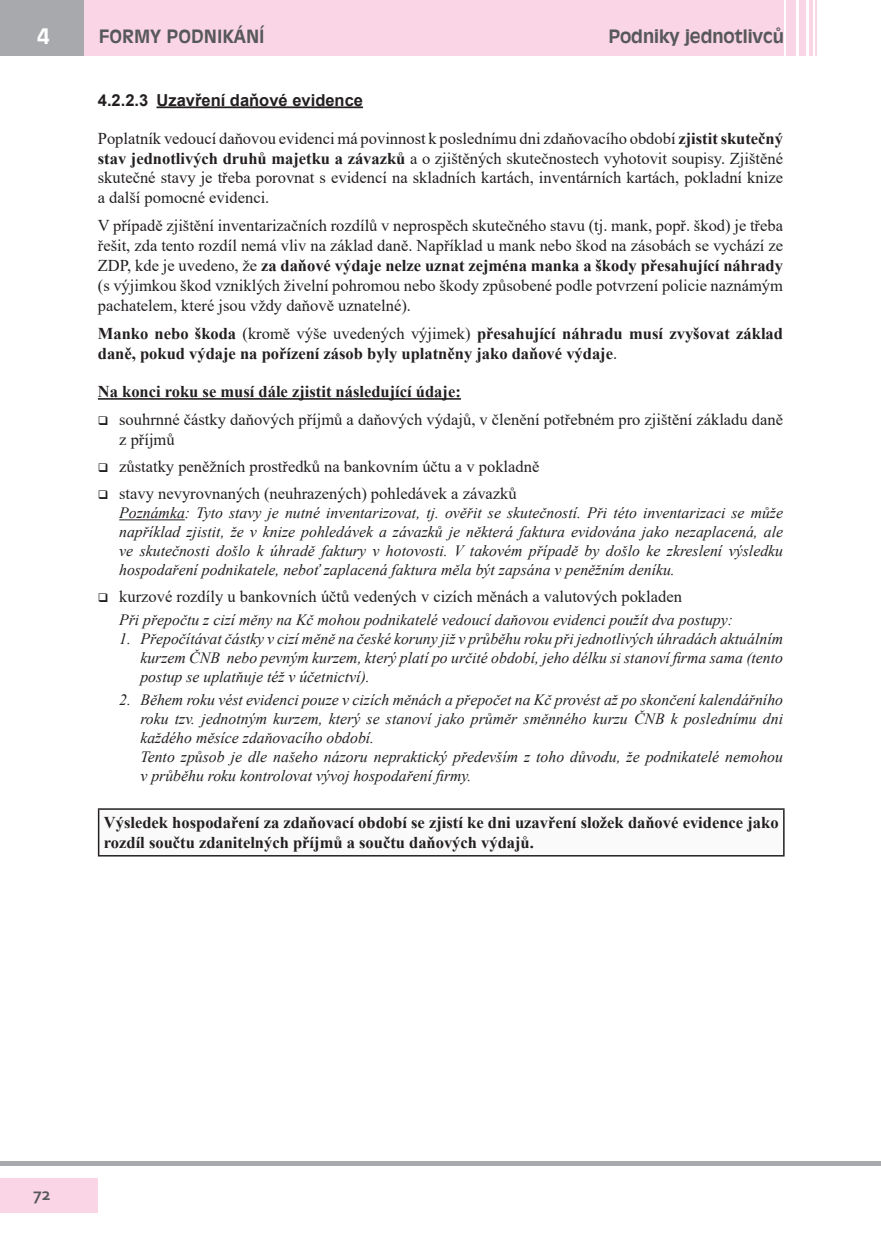
<style>
.page{position:relative;width:881px;height:1242px;background:#fff}
.page>*{position:absolute;margin:0;border:0;box-sizing:border-box;transform-origin:0 0}
.t1{font:700 21px "Incised 901 AT";color:#fff}
.t2{font:700 18px "Incised 901 AT";color:#57585a}
.t3{font:700 18px "Corbel";color:#57585a}
.t4{font:16.5px/19.8px "Times New Roman";color:#231f20;text-align:justify}
.t5{font:700 16.5px/19.8px "Times New Roman";color:#231f20}
.t6{font:700 16.5px "Arial";color:#231f20}
.t7{font:italic 15.75px/18.9px "Times New Roman";color:#231f20;text-align:justify}
.s1{font-weight:700}
.s2{font-weight:400}
</style>
<div class="page">
<div style="left:0;top:1178px;width:98px;height:34px;background:#fad5e5"></div>
<div style="left:0;top:0;width:98px;height:55px;background:#a8a9ad"></div>
<div style="left:84px;top:0;width:698px;height:55px;background:#fad5e5"></div>
<hr style="left:0;top:1161px;width:880px;height:4px;background:#a8a9ad">
<div style="left:786px;top:0;width:9px;height:55px;background:#fad5e5"></div>
<div style="left:798px;top:0;width:7px;height:55px;background:#fad5e5"></div>
<hr style="left:808px;top:0;width:3px;height:55px;background:#fad5e5">
<hr style="left:814px;top:0;width:2px;height:55px;background:#fad5e5">
<hr style="left:156px;top:106px;width:207px;height:2px;background:#231f20">
<hr style="left:98px;top:398px;width:363px;height:2px;background:#231f20">
<hr style="left:119px;top:519px;width:66px;height:1px;background:#231f20">
<div style="left:99px;top:809px;width:684px;height:47px;background:#fafafa"></div>
<hr style="left:98px;top:808px;width:686px;height:2px;background:#231f20">
<hr style="left:98px;top:810px;width:1px;height:45px;background:#231f20">
<hr style="left:782px;top:810px;width:2px;height:45px;background:#231f20">
<hr style="left:98px;top:855px;width:686px;height:1px;background:#231f20">
<h1 class="t1" style="left:37px;top:23px;width:14px">4</h1>
<p class="t2" style="left:99px;top:25px;width:167px">FORMY PODNIKÁNÍ</p>
<p class="t2" style="left:608px;top:25px;width:177px">Podniky jednotlivců</p>
<p class="t6" style="left:98px;top:88px;width:266px">4.2.2.3 Uzavření daňové evidence</p>
<p class="t4" style="left:98px;top:128px;width:686px">Poplatník vedoucí daňovou evidenci má povinnost k poslednímu dni zdaňovacího období <span class="s1">zjistit skutečný stav jednotlivých druhů majetku a závazků</span> a o zjištěných skutečnostech vyhotovit soupisy. Zjištěné skutečné stavy je třeba porovnat s evidencí na skladních kartách, inventárních kartách, pokladní knize a další pomocné evidenci.</p>
<p class="t4" style="left:98px;top:215px;width:686px">V případě zjištění inventarizačních rozdílů v neprospěch skutečného stavu (tj. mank, popř. škod) je třeba řešit, zda tento rozdíl nemá vliv na základ daně. Například u mank nebo škod na zásobách se vychází ze ZDP, kde je uvedeno, že <span class="s1">za daňové výdaje nelze uznat zejména manka a škody přesahující náhrady </span>(s výjimkou škod vzniklých živelní pohromou nebo škody způsobené podle potvrzení policie naznámým pachatelem, které jsou vždy daňově uznatelné).</p>
<p class="t5" style="left:98px;top:323px;width:686px">Manko nebo škoda <span class="s2">(kromě výše uvedených výjimek)</span> přesahující náhradu musí zvyšovat základ daně, pokud výdaje na pořízení zásob byly uplatněny jako daňové výdaje<span class="s2">.</span></p>
<p class="t5" style="left:98px;top:381px;width:364px">Na konci roku se musí dále zjistit následující údaje:</p>
<p class="t4" style="left:119px;top:409px;width:665px;text-indent:-21px">❑ souhrnné částky daňových příjmů a daňových výdajů, v členění potřebném pro zjištění základu daně z příjmů</p>
<p class="t4" style="left:98px;top:456px;width:443px">❑ zůstatky peněžních prostředků na bankovním účtu a v pokladně</p>
<p class="t4" style="left:98px;top:483px;width:420px">❑ stavy nevyrovnaných (neuhrazených) pohledávek a závazků</p>
<p class="t7" style="left:119px;top:503px;width:665px">Poznámka: Tyto stavy je nutné inventarizovat, tj. ověřit se skutečností. Při této inventarizaci se může například zjistit, že v knize pohledávek a závazků je některá faktura evidována jako nezaplacená, ale ve skutečnosti došlo k úhradě faktury v hotovosti. V takovém případě by došlo ke zkreslení výsledku hospodaření podnikatele, neboť zaplacená faktura měla být zapsána v peněžním deníku.</p>
<p class="t4" style="left:98px;top:586px;width:585px">❑ kurzové rozdíly u bankovních účtů vedených v cizích měnách a valutových pokladen</p>
<p class="t7" style="left:119px;top:610px;width:615px">Při přepočtu z cizí měny na Kč mohou podnikatelé vedoucí daňovou evidenci použít dva postupy:</p>
<p class="t7" style="left:140px;top:629px;width:644px;text-indent:-21px">1. Přepočítávat částky v cizí měně na české koruny již v průběhu roku při jednotlivých úhradách aktuálním kurzem ČNB nebo pevným kurzem, který platí po určité období, jeho délku si stanoví firma sama (tento postup se uplatňuje též v účetnictví).</p>
<p class="t7" style="left:140px;top:690px;width:644px;text-align:left;text-indent:-21px">2. Během roku vést evidenci pouze v cizích měnách a přepočet na Kč provést až po skončení kalendářního roku tzv. jednotným kurzem, který se stanoví jako průměr směnného kurzu ČNB k poslednímu dni každého měsíce zdaňovacího období.<br>Tento způsob je dle našeho názoru nepraktický především z toho důvodu, že podnikatelé nemohou v průběhu roku kontrolovat vývoj hospodaření firmy.</p>
<p class="t5" style="left:104px;top:812px;width:676px">Výsledek hospodaření za zdaňovací období se zjistí ke dni uzavření složek daňové evidence jako rozdíl součtu zdanitelných příjmů a součtu daňových výdajů.</p>
<p class="t3" style="left:33px;top:1183px;width:19px">72</p>
</div>
